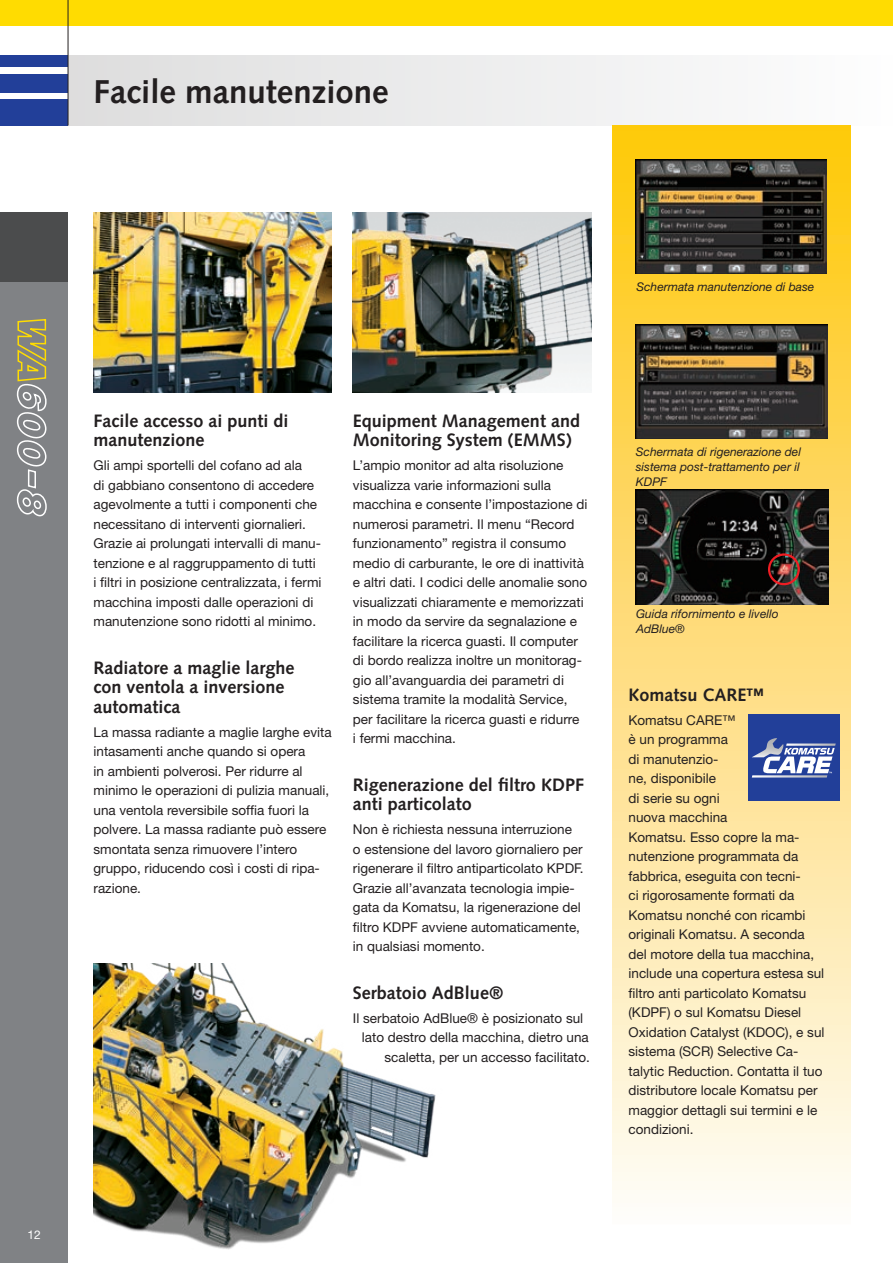
<style>
.page{position:relative;width:893px;height:1263px;background:#fff}
.page>*{position:absolute;margin:0;border:0;box-sizing:border-box;transform-origin:0 0}
.t1{font:700 33px "Syntax LTCE";color:#231f20}
.t2{font:700 18px/19.5px "Syntax LTCE";color:#231f20}
.t3{font:13.5px/19.5px "Helvetica Neue LT Pro";color:#231f20}
.t4{font:italic 12px/15px "Helvetica Neue LT Pro";color:#231f20;text-align:justify}
.t5{font:12px "Helvetica Neue LT Pro";color:#fff}
</style>
<div class="page">
<div style="left:0;top:213px;width:68px;height:1050px;background:#808285"></div>
<div style="left:0;top:99px;width:68px;height:26px;background:#223f99"></div>
<div style="left:0;top:74px;width:68px;height:18px;background:#223f99"></div>
<div style="left:0;top:55px;width:68px;height:12px;background:#223f99"></div>
<div style="left:0;top:0;width:893px;height:26px;background:#ffdc01"></div>
<div style="left:0;top:213px;width:68px;height:69px;background:#4b4c4d"></div>
<div style="left:68px;top:55px;width:825px;height:70px;background:linear-gradient(to right,#ddddde,#fdfdfe)"></div>
<hr style="left:68px;top:0;width:1px;height:125px;background:#231f20">
<img style="left:353px;top:213px;width:238px;height:179px">
<div style="left:612px;top:125px;width:238px;height:1100px;background:linear-gradient(to bottom,#fcc40b,#fffbf9)"></div>
<img style="left:94px;top:213px;width:238px;height:179px">
<img style="left:636px;top:160px;width:191px;height:114px">
<img style="left:636px;top:325px;width:191px;height:114px">
<img style="left:636px;top:490px;width:193px;height:115px">
<div style="left:768px;top:553px;width:32px;height:32px;border:2px solid #ee1d23;border-radius:50%"></div>
<img style="left:94px;top:963px;width:342px;height:287px">
<svg style="left:16px;top:319px;width:31px;height:198px"></svg>
<div style="left:748px;top:714px;width:91px;height:87px;background:#223f99"></div>
<svg style="left:752px;top:738px;width:84px;height:39px"></svg>
<h1 class="t1" style="left:94px;top:73px;width:297px">Facile manutenzione</h1>
<p class="t5" style="left:27px;top:1227px;width:15px">12</p>
<p class="t4" style="left:636px;top:279px;width:179px">Schermata manutenzione di base</p>
<h2 class="t2" style="left:94px;top:411px;width:196px">Facile accesso ai punti di manutenzione</h2>
<p class="t3" style="left:94px;top:455px;width:229px">Gli ampi sportelli del cofano ad ala<br>di gabbiano consentono di accedere agevolmente a tutti i componenti che necessitano di interventi giornalieri.<br>Grazie ai prolungati intervalli di manu&shy;tenzione e al raggruppamento di tutti i filtri in posizione centralizzata, i fermi macchina imposti dalle operazioni di manutenzione sono ridotti al minimo.</p>
<h2 class="t2" style="left:94px;top:658px;width:203px">Radiatore a maglie larghe con ventola a inversione automatica</h2>
<p class="t3" style="left:94px;top:722px;width:240px">La massa radiante a maglie larghe evita intasamenti anche quando si opera<br>in ambienti polverosi. Per ridurre al minimo le operazioni di pulizia manuali, una ventola reversibile soffia fuori la polvere. La massa radiante può essere smontata senza rimuovere l’intero gruppo, riducendo così i costi di ripa&shy;razione.</p>
<h2 class="t2" style="left:353px;top:411px;width:229px">Equipment Management and<br>Monitoring System (EMMS)</h2>
<p class="t3" style="left:353px;top:455px;width:236px">L’ampio monitor ad alta risoluzione visualizza varie informazioni sulla macchina e consente l’impostazione di numerosi parametri. Il menu “Record funzionamento” registra il consumo medio di carburante, le ore di inattività e altri dati. I codici delle anomalie sono visualizzati chiaramente e memorizzati in modo da servire da segnalazione e facilitare la ricerca guasti. Il computer di bordo realizza inoltre un monitorag&shy;gio all’avanguardia dei parametri di sistema tramite la modalità Service, per facilitare la ricerca guasti e ridurre<br>i fermi macchina.</p>
<h2 class="t2" style="left:353px;top:775px;width:233px">Rigenerazione del filtro KDPF anti particolato</h2>
<p class="t3" style="left:353px;top:819px;width:232px">Non è richiesta nessuna interruzione<br>o estensione del lavoro giornaliero per rigenerare il filtro antiparticolato KPDF.<br>Grazie all’avanzata tecnologia impie&shy;gata da Komatsu, la rigenerazione del filtro KDPF avviene automaticamente, in qualsiasi momento.</p>
<h2 class="t2" style="left:353px;top:983px;width:152px">Serbatoio AdBlue®</h2>
<p class="t3" style="left:353px;top:1008px;width:232px">Il serbatoio AdBlue® è posizionato sul</p>
<p class="t3" style="left:362px;top:1027px;width:228px">lato destro della macchina, dietro una</p>
<p class="t3" style="left:384px;top:1047px;width:207px">scaletta, per un accesso facilitato.</p>
<p class="t4" style="left:636px;top:444px;width:167px">Schermata di rigenerazione del sistema post-trattamento per il KDPF</p>
<p class="t4" style="left:636px;top:606px;width:144px">Guida rifornimento e livello<br>AdBlue®</p>
<h2 class="t2" style="left:628px;top:685px;width:137px">Komatsu CARE™</h2>
<p class="t3" style="left:628px;top:710px;width:198px">Komatsu CARE™<br>è un programma<br>di manutenzio-<br>ne, disponibile<br>di serie su ogni<br>nuova macchina<br>Komatsu. Esso copre la ma&shy;nutenzione programmata da fabbrica, eseguita con tecni-<br>ci rigorosamente formati da<br>Komatsu nonché con ricambi originali Komatsu. A seconda del motore della tua macchina, include una copertura estesa sul filtro anti particolato Komatsu (KDPF) o sul Komatsu Diesel<br>Oxidation Catalyst (KDOC), e sul sistema (SCR) Selective Ca&shy;talytic Reduction. Contatta il tuo distributore locale Komatsu per maggior dettagli sui termini e le condizioni.</p>
</div>
